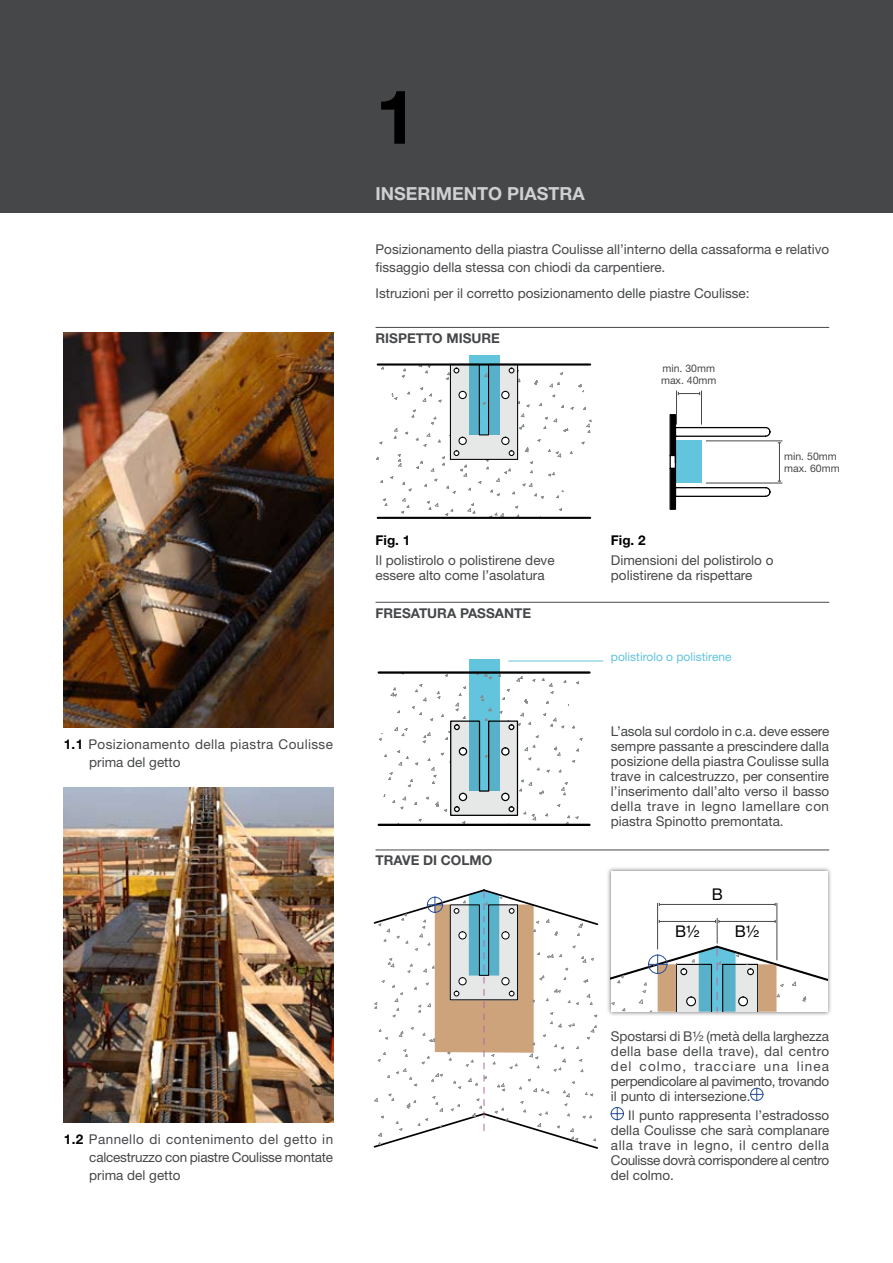
<style>
.page{position:relative;width:893px;height:1263px;background:#fff}
.page>*{position:absolute;margin:0;border:0;box-sizing:border-box;transform-origin:0 0}
.t1{font:700 75px "Helvetica Neue";color:#000}
.t2{font:700 18px "Helvetica Neue";color:#cfd0d1}
.t3{font:16.2px "Helvetica Neue";color:#000}
.t4{font:13.5px/15px "Helvetica Neue";color:#464749;text-align:justify}
.t5{font:13.5px/18px "Helvetica Neue";letter-spacing:.025em;color:#464749}
.t6{font:700 13.5px "Helvetica Neue";color:#464749}
.t7{font:700 13.5px "Helvetica Neue";color:#000}
.t8{font:12px "Helvetica Neue";color:#62c4dd}
.t9{font:10.5px/12px "Helvetica Neue";color:#464749}
.s1{font-weight:700;color:#000}
</style>
<div class="page">
<div style="left:0;top:0;width:893px;height:213px;background:#464749"></div>
<svg style="left:376px;top:890px;width:222px;height:252px"></svg>
<img style="left:64px;top:332px;width:269px;height:396px">
<img style="left:64px;top:787px;width:269px;height:336px">
<svg style="left:669px;top:414px;width:102px;height:96px"></svg>
<hr style="left:376px;top:327px;width:453px;height:1px;background:#464749">
<hr style="left:376px;top:602px;width:453px;height:1px;background:#464749">
<hr style="left:376px;top:849px;width:453px;height:1px;background:#464749">
<div style="left:469px;top:355px;width:30px;height:80px;background:#62c4dd"></div>
<hr style="left:378px;top:517px;width:212px;height:2px;background:#000">
<svg style="left:376px;top:363px;width:216px;height:155px"></svg>
<hr style="left:378px;top:363px;width:212px;height:3px;background:#000">
<div style="left:469px;top:659px;width:30px;height:132px;background:#62c4dd"></div>
<hr style="left:379px;top:824px;width:210px;height:2px;background:#000">
<svg style="left:379px;top:672px;width:211px;height:153px"></svg>
<hr style="left:379px;top:671px;width:210px;height:3px;background:#000">
<hr style="left:508px;top:661px;width:95px;height:1px;background:#62c4dd">
<svg style="left:750px;top:1088px;width:13px;height:13px"></svg>
<svg style="left:611px;top:1107px;width:13px;height:13px"></svg>
<div style="left:606px;top:867px;width:232px;height:156px;background:#000;opacity:.5"></div>
<div style="left:611px;top:871px;width:217px;height:141px;background:#fff"></div>
<hr style="left:657px;top:903px;width:1px;height:46px;background:#464749">
<hr style="left:777px;top:903px;width:1px;height:57px;background:#464749">
<hr style="left:659px;top:904px;width:116px;height:1px;background:#464749">
<svg style="left:611px;top:918px;width:217px;height:94px"></svg>
<hr style="left:676px;top:391px;width:1px;height:34px;background:#464749">
<hr style="left:701px;top:391px;width:1px;height:34px;background:#464749">
<svg style="left:678px;top:392px;width:22px;height:3px"></svg>
<hr style="left:706px;top:440px;width:76px;height:1px;background:#464749">
<hr style="left:706px;top:483px;width:76px;height:1px;background:#464749">
<hr style="left:779px;top:443px;width:1px;height:38px;background:#464749">
<p class="t5" style="left:89px;top:735px;width:245px;text-indent:-26px"><span class="s1">1.1</span> Posizionamento della piastra Coulisse prima del getto</p>
<p class="t4" style="left:89px;top:1130px;width:245px;line-height:18px;text-indent:-26px"><span class="s1">1.2</span> Pannello di contenimento del getto in calcestruzzo con piastre Coulisse montate prima del getto</p>
<h1 class="t1" style="left:376px;top:71px;width:43px">1</h1>
<h2 class="t2" style="left:376px;top:182px;width:211px">INSERIMENTO PIASTRA</h2>
<p class="t4" style="left:376px;top:240px;width:455px;line-height:18px">Posizionamento della piastra Coulisse all’interno della cassaforma e relativo fissaggio della stessa con chiodi da carpentiere.</p>
<p class="t4" style="left:376px;top:286px;width:376px">Istruzioni per il corretto posizionamento delle piastre Coulisse:</p>
<p class="t6" style="left:376px;top:329px;width:126px">RISPETTO MISURE</p>
<p class="t7" style="left:376px;top:532px;width:36px">Fig. 1</p>
<p class="t4" style="left:376px;top:552px;width:181px">Il polistirolo o polistirene deve essere alto come l’asolatura</p>
<p class="t6" style="left:376px;top:604px;width:157px">FRESATURA PASSANTE</p>
<p class="t6" style="left:376px;top:852px;width:118px">TRAVE DI COLMO</p>
<p class="t9" style="left:661px;top:362px;width:57px">min. 30mm max. 40mm</p>
<p class="t9" style="left:784px;top:450px;width:57px">min. 50mm max. 60mm</p>
<p class="t7" style="left:611px;top:532px;width:36px">Fig. 2</p>
<p class="t4" style="left:611px;top:552px;width:164px">Dimensioni del polistirolo o polistirene da rispettare</p>
<p class="t8" style="left:611px;top:650px;width:122px">polistirolo o polistirene</p>
<p class="t4" style="left:611px;top:723px;width:220px">L’asola sul cordolo in c.a. deve essere sempre passante a prescindere dalla posizione della piastra Coulisse sulla trave in calcestruzzo, per consentire l’inserimento dall’alto verso il basso della trave in legno lamellare con piastra Spinotto premontata.</p>
<p class="t3" style="left:675px;top:921px;width:26px">B½</p>
<p class="t3" style="left:712px;top:885px;width:13px">B</p>
<p class="t3" style="left:735px;top:921px;width:26px">B½</p>
<p class="t4" style="left:611px;top:1028px;width:220px">Spostarsi di B½ (metà della larghezza della base della trave), dal centro del colmo, tracciare una linea perpendicolare al pavimento, trovando il punto di intersezione.</p>
<p class="t4" style="left:611px;top:1107px;width:220px;text-indent:17px">Il punto rappresenta l’estradosso della Coulisse che sarà complanare alla trave in legno, il centro della Coulisse dovrà corrispondere al centro del colmo.</p>
</div>
